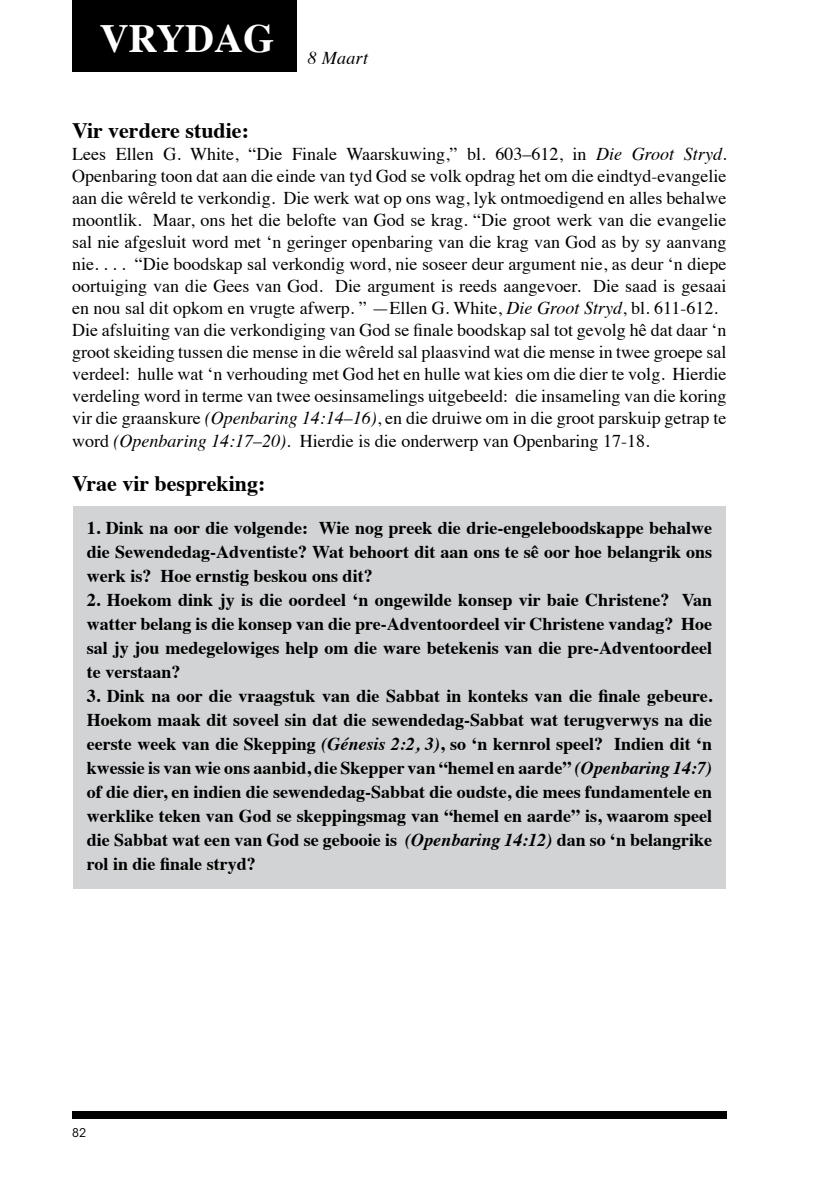
<style>
.page{position:relative;width:840px;height:1191px;background:#fff}
.page>*{position:absolute;margin:0;border:0;box-sizing:border-box;transform-origin:0 0}
.t1{font:700 40px "Times";color:#fff}
.t2{font:700 22px "Times";color:#000}
.t3{font:18px/22px "Times";color:#000}
.t4{font:700 18px/24px "Times";color:#000;text-align:justify}
.t5{font:italic 18px "Times";letter-spacing:.02em;color:#000}
.t6{font:12px "ITC Avant Garde Std";color:#000}
.s1{font-style:italic}
</style>
<div class="page">
<div style="left:72px;top:1111px;width:654px;height:8px;background:#000"></div>
<div style="left:72px;top:0;width:225px;height:71px;background:#000"></div>
<div style="left:73px;top:506px;width:652px;height:382px;background:#d1d3d4"></div>
<h1 class="t1" style="left:100px;top:0;width:176px">VRYDAG</h1>
<p class="t5" style="left:307px;top:42px;width:62px">8 Maart</p>
<p class="t2" style="left:72px;top:110px;width:178px">Vir verdere studie:</p>
<p class="t3" style="left:72px;top:142px;width:655px">Lees Ellen G. White, “Die Finale Waarskuwing,” bl. 603–612, in <span class="s1">Die Groot Stryd.<br></span>Openbaring toon dat aan die einde van tyd God se volk opdrag het om die eindtyd-evangelie aan die wêreld te verkondig. Die werk wat op ons wag, lyk ontmoedigend en alles behalwe moontlik. Maar, ons het die belofte van God se krag. “Die groot werk van die evangelie sal nie afgesluit word met ‘n geringer openbaring van die krag van God as by sy aanvang nie. . . . “Die boodskap sal verkondig word, nie soseer deur argument nie, as deur ‘n diepe oortuiging van die Gees van God. Die argument is reeds aangevoer. Die saad is gesaai en nou sal dit opkom en vrugte afwerp. ” —Ellen G. White, <span class="s1">Die Groot Stryd</span>, bl. 611-612.<br>Die afsluiting van die verkondiging van God se finale boodskap sal tot gevolg hê dat daar ‘n groot skeiding tussen die mense in die wêreld sal plaasvind wat die mense in twee groepe sal verdeel: hulle wat ‘n verhouding met God het en hulle wat kies om die dier te volg. Hierdie verdeling word in terme van twee oesinsamelings uitgebeeld: die insameling van die koring vir die graanskure <span class="s1">(Openbaring 14:14–16)</span>, en die druiwe om in die groot parskuip getrap te word <span class="s1">(Openbaring 14:17–20).</span> Hierdie is die onderwerp van Openbaring 17-18.</p>
<p class="t2" style="left:72px;top:462px;width:195px">Vrae vir bespreking:</p>
<p class="t4" style="left:87px;top:514px;width:626px">1. Dink na oor die volgende: Wie nog preek die drie-engeleboodskappe behalwe die Sewendedag-Adventiste? Wat behoort dit aan ons te sê oor hoe belangrik ons werk is? Hoe ernstig beskou ons dit?</p>
<p class="t4" style="left:87px;top:586px;width:626px">2. Hoekom dink jy is die oordeel ‘n ongewilde konsep vir baie Christene? Van watter belang is die konsep van die pre-Adventoordeel vir Christene vandag? Hoe sal jy jou medegelowiges help om die ware betekenis van die pre-Adventoordeel te verstaan?</p>
<p class="t4" style="left:87px;top:682px;width:626px">3. Dink na oor die vraagstuk van die Sabbat in konteks van die finale gebeure.<br>Hoekom maak dit soveel sin dat die sewendedag-Sabbat wat terugverwys na die eerste week van die Skepping <span class="s1">(Génesis 2:2, 3)</span>, so ‘n kernrol speel? Indien dit ‘n kwessie is van wie ons aanbid, die Skepper van “hemel en aarde” <span class="s1">(Openbaring 14:7) </span>of die dier, en indien die sewendedag-Sabbat die oudste, die mees fundamentele en werklike teken van God se skeppingsmag van “hemel en aarde” is, waarom speel die Sabbat wat een van God se gebooie is <span class="s1">(Openbaring 14:12)</span> dan so ‘n belangrike rol in die finale stryd?</p>
<p class="t6" style="left:72px;top:1125px;width:15px">82</p>
</div>
